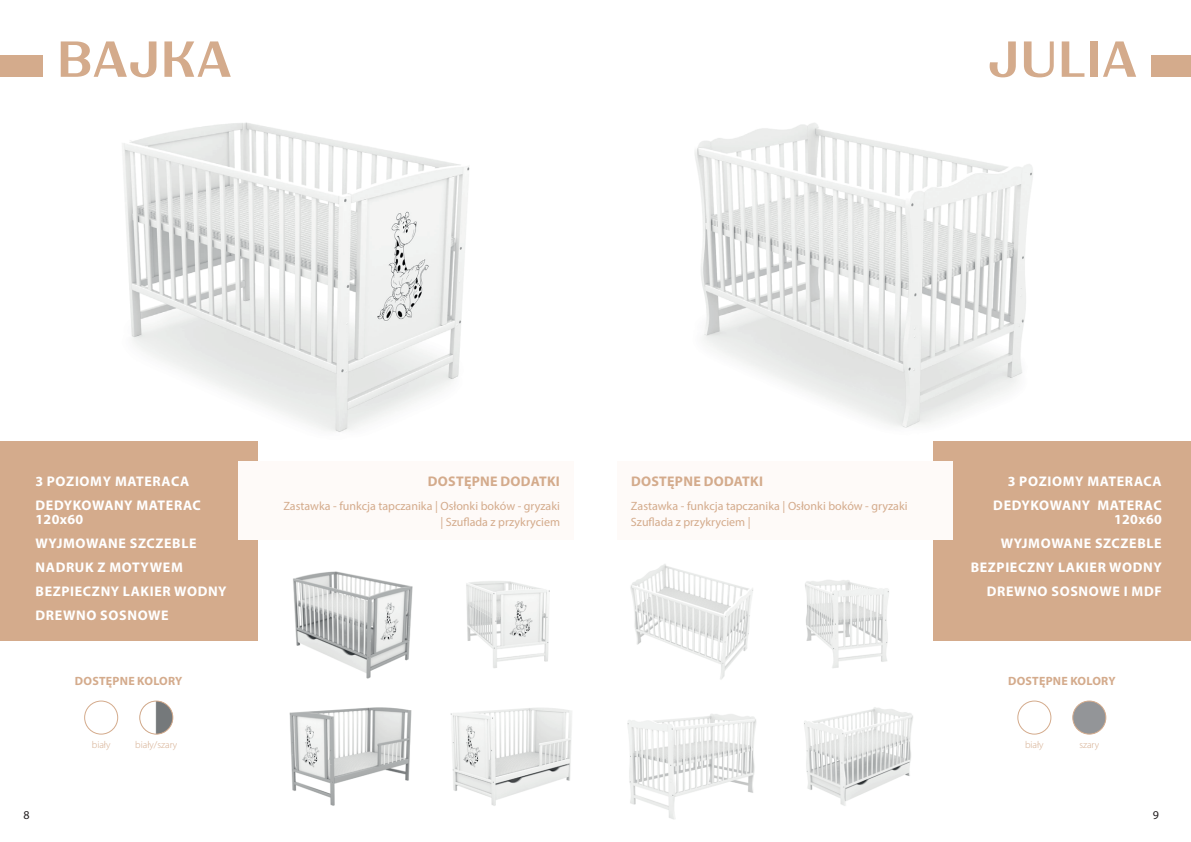
<style>
.page{position:relative;width:1191px;height:842px;background:#fff}
.page>*{position:absolute;margin:0;border:0;box-sizing:border-box;transform-origin:0 0}
.t1{font:60px "Quilon";color:#d4ab8c}
.t2{font:700 14px/24px "Myriad Pro";letter-spacing:.045em;color:#fff}
.t3{font:700 14px "Myriad Pro";letter-spacing:.02em;color:#d4ab8c}
.t4{font:12px/16.1px "Myriad Pro";color:#d4ab8c;text-align:right}
.t5{font:700 12px "Myriad Pro";letter-spacing:.02em;color:#d4ab8c}
.t6{font:12px "Myriad Pro";color:#231f20}
.t7{font:300 10px "Myriad Pro";color:#d4ab8c}
</style>
<div class="page">
<img style="left:695px;top:123px;width:338px;height:305px">
<div style="left:933px;top:441px;width:258px;height:200px;background:#d4ab8c"></div>
<img style="left:257px;top:556px;width:156px;height:123px">
<img style="left:122px;top:122px;width:348px;height:326px">
<div style="left:0;top:441px;width:257px;height:200px;background:#d4ab8c"></div>
<div style="left:239px;top:462px;width:335px;height:78px;background:#fefaf8"></div>
<div style="left:617px;top:462px;width:335px;height:78px;background:#fefaf8"></div>
<img style="left:289px;top:707px;width:123px;height:99px">
<img style="left:627px;top:714px;width:129px;height:106px">
<div style="left:0;top:55px;width:43px;height:22px;background:#d4ab8c"></div>
<div style="left:1151px;top:55px;width:40px;height:22px;background:#d4ab8c"></div>
<img style="left:630px;top:564px;width:123px;height:116px">
<img style="left:450px;top:708px;width:122px;height:98px">
<img style="left:804px;top:707px;width:109px;height:99px">
<img style="left:466px;top:581px;width:84px;height:87px">
<img style="left:805px;top:580px;width:84px;height:88px">
<div style="left:84px;top:700px;width:34px;height:35px;border:1px solid #d4ab8c;border-radius:50%"></div>
<img style="left:140px;top:701px;width:33px;height:33px;border-radius:17px">
<div style="left:139px;top:700px;width:34px;height:35px;border:1px solid #d4ab8c;border-radius:50%"></div>
<div style="left:1072px;top:701px;width:33px;height:33px;background:#939598;border-radius:50%"></div>
<div style="left:1072px;top:700px;width:34px;height:35px;border:1px solid #d4ab8c;border-radius:50%"></div>
<div style="left:1017px;top:700px;width:34px;height:35px;border:1px solid #d4ab8c;border-radius:50%"></div>
<h1 class="t1" style="left:57px;top:28px;width:176px">BAJKA</h1>
<h1 class="t1" style="left:987px;top:28px;width:151px">JULIA</h1>
<p class="t2" style="left:35px;top:469px;width:167px">3 POZIOMY MATERACA<br>DEDYKOWANY MATERAC</p>
<p class="t2" style="left:35px;top:507px;width:193px">120x60<br>WYJMOWANE SZCZEBLE<br>NADRUK Z MOTYWEM<br>BEZPIECZNY LAKIER WODNY<br>DREWNO SOSNOWE</p>
<p class="t3" style="left:428px;top:472px;width:133px">DOSTĘPNE DODATKI</p>
<p class="t4" style="left:283px;top:497px;width:278px">Zastawka - funkcja tapczanika | Osłonki boków - gryzaki | Szuflada z przykryciem</p>
<p class="t3" style="left:631px;top:472px;width:133px">DOSTĘPNE DODATKI</p>
<p class="t4" style="left:631px;top:497px;width:278px;text-align:left">Zastawka - funkcja tapczanika | Osłonki boków - gryzaki<br>Szuflada z przykryciem |</p>
<p class="t2" style="left:993px;top:469px;width:170px;text-align:right">3 POZIOMY MATERACA<br>DEDYKOWANY MATERAC</p>
<p class="t2" style="left:970px;top:507px;width:193px;text-align:right">120x60<br>WYJMOWANE SZCZEBLE<br>BEZPIECZNY LAKIER WODNY<br>DREWNO SOSNOWE I MDF</p>
<p class="t5" style="left:75px;top:673px;width:109px">DOSTĘPNE KOLORY</p>
<p class="t5" style="left:1008px;top:673px;width:109px">DOSTĘPNE KOLORY</p>
<p class="t7" style="left:92px;top:739px;width:20px">biały</p>
<p class="t7" style="left:135px;top:739px;width:44px">biały/szary</p>
<p class="t7" style="left:1025px;top:739px;width:20px">biały</p>
<p class="t7" style="left:1079px;top:739px;width:21px">szary</p>
<p class="t6" style="left:24px;top:808px;width:8px">8</p>
<p class="t6" style="left:1152px;top:808px;width:8px">9</p>
</div>
